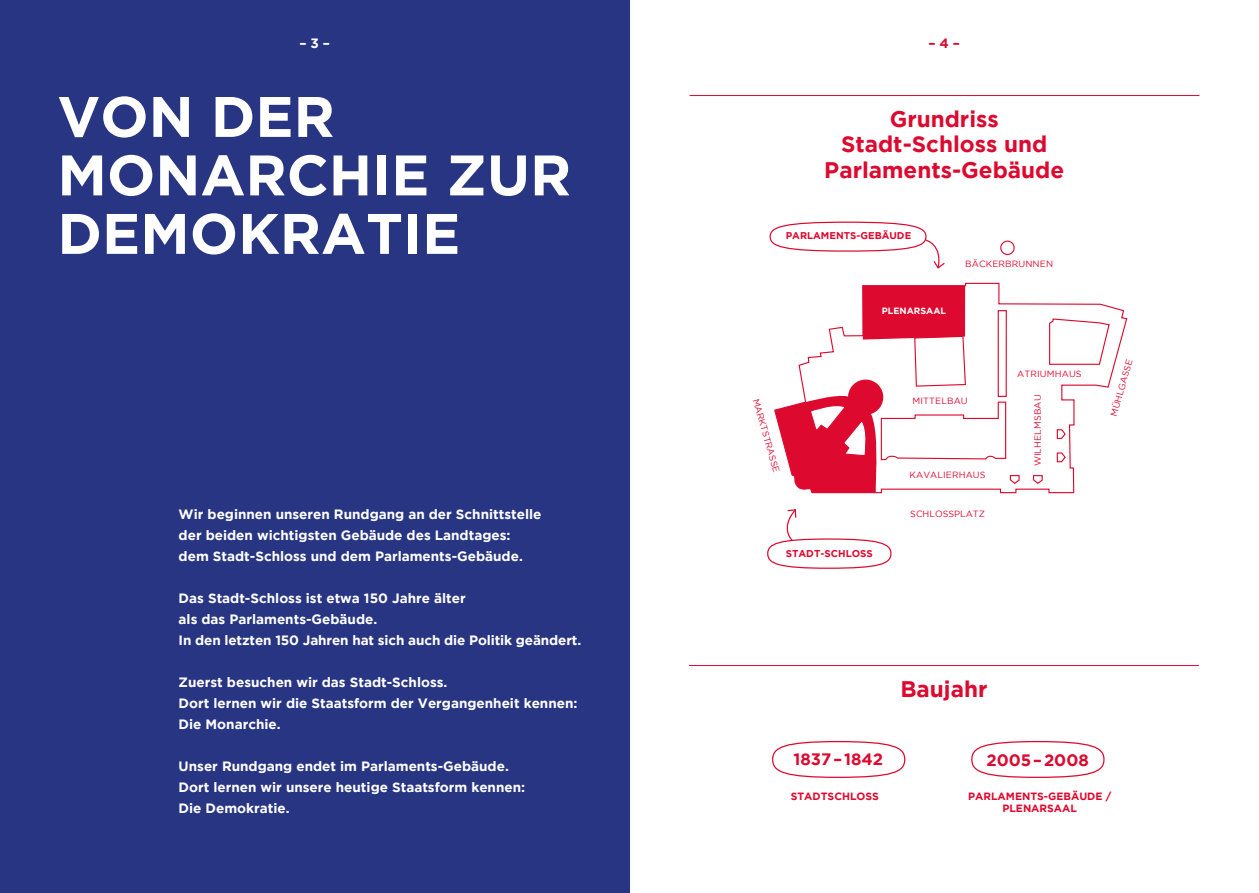
<style>
.page{position:relative;width:1259px;height:893px;background:#fff}
.page>*{position:absolute;margin:0;border:0;box-sizing:border-box;transform-origin:0 0}
.t1{font:700 57px/58.5px "Gotham";color:#fff}
.t2{font:700 22.5px/25.5px "Gotham";color:#dd092f;text-align:center}
.t3{font:700 16.5px "Gotham";color:#dd092f}
.t4{font:700 13.5px/21px "Gotham";color:#fff}
.t5{font:700 13.5px "Gotham";color:#dd092f}
.t6{font:700 10.5px/12px "Gotham";color:#dd092f;text-align:center}
.t7{font:700 9.9px "Gotham";color:#dd092f}
.t8{font:700 9.75px "Gotham";color:#dd092f}
.t9{font:9px "Gotham";letter-spacing:.015em;color:#dd092f}
.t10{font:700 9px "Gotham";color:#fff}
</style>
<div class="page">
<hr style="left:629px;top:0;width:1px;height:893px;background:#8e8e8d">
<div style="left:0;top:0;width:629px;height:893px;background:#283583"></div>
<hr style="left:689px;top:95px;width:510px;height:1px;background:#dd092f">
<hr style="left:689px;top:665px;width:509px;height:1px;background:#dd092f">
<div style="left:767px;top:538px;width:124px;height:31px;border:1px solid #dd092f;border-radius:50%"></div>
<div style="left:769px;top:222px;width:157px;height:30px;border:1px solid #dd092f;border-radius:50%"></div>
<svg style="left:780px;top:509px;width:17px;height:33px"></svg>
<svg style="left:774px;top:282px;width:354px;height:212px"></svg>
<svg style="left:775px;top:377px;width:110px;height:116px"></svg>
<div style="left:1000px;top:241px;width:14px;height:14px;border:1px solid #dd092f;border-radius:50%"></div>
<svg style="left:924px;top:239px;width:21px;height:30px"></svg>
<svg style="left:1056px;top:452px;width:10px;height:11px"></svg>
<div style="left:772px;top:741px;width:133px;height:37px;border:1px solid #dd092f;border-radius:50%"></div>
<div style="left:971px;top:741px;width:133px;height:37px;border:1px solid #dd092f;border-radius:50%"></div>
<p class="t4" style="left:299px;top:33px;width:32px">– 3 –</p>
<p class="t5" style="left:928px;top:36px;width:33px">– 4 –</p>
<h1 class="t1" style="left:57px;top:86px;width:515px">VON DER<br>MONARCHIE ZUR<br>DEMOKRATIE</h1>
<p class="t4" style="left:179px;top:503px;width:364px">Wir beginnen unseren Rundgang an der Schnittstelle der beiden wichtigsten Gebäude des Landtages: dem Stadt-Schloss und dem Parlaments-Gebäude.</p>
<p class="t4" style="left:179px;top:587px;width:404px">Das Stadt-Schloss ist etwa 150 Jahre älter<br>als das Parlaments-Gebäude.<br>In den letzten 150 Jahren hat sich auch die Politik geändert.</p>
<p class="t4" style="left:179px;top:671px;width:400px">Zuerst besuchen wir das Stadt-Schloss.<br>Dort lernen wir die Staatsform der Vergangenheit kennen:<br>Die Monarchie.</p>
<p class="t4" style="left:179px;top:755px;width:348px">Unser Rundgang endet im Parlaments-Gebäude.<br>Dort lernen wir unsere heutige Staatsform kennen:<br>Die Demokratie.</p>
<h2 class="t2" style="left:824px;top:105px;width:241px">Grundriss<br>Stadt-Schloss und<br>Parlaments-Gebäude</h2>
<p class="t8" style="left:785px;top:230px;width:127px">PARLAMENTS-GEBÄUDE</p>
<p class="t10" style="left:881px;top:305px;width:66px">PLENARSAAL</p>
<p class="t9" style="left:965px;top:258px;width:89px">BÄCKERBRUNNEN</p>
<p class="t9" style="left:760px;top:397px;width:78px;rotate:74deg">MARKTSTRASSE</p>
<p class="t9" style="left:912px;top:395px;width:57px">MITTELBAU</p>
<p class="t9" style="left:909px;top:470px;width:78px">KAVALIERHAUS</p>
<p class="t7" style="left:785px;top:548px;width:89px">STADT-SCHLOSS</p>
<p class="t9" style="left:910px;top:508px;width:76px">SCHLOSSPLATZ</p>
<p class="t9" style="left:1017px;top:369px;width:66px">ATRIUMHAUS</p>
<p class="t9" style="left:1108px;top:415px;width:60px;rotate:-74deg">MÜHLGASSE</p>
<p class="t9" style="left:1032px;top:466px;width:73px;rotate:-90deg">WILHELMSBAU</p>
<h2 class="t2" style="left:900px;top:676px;width:89px">Baujahr</h2>
<p class="t3" style="left:793px;top:750px;width:91px">1837–1842</p>
<p class="t3" style="left:986px;top:751px;width:104px">2005–2008</p>
<p class="t6" style="left:791px;top:790px;width:90px">STADTSCHLOSS</p>
<p class="t6" style="left:968px;top:790px;width:144px">PARLAMENTS-GEBÄUDE /<br>PLENARSAAL</p>
</div>
